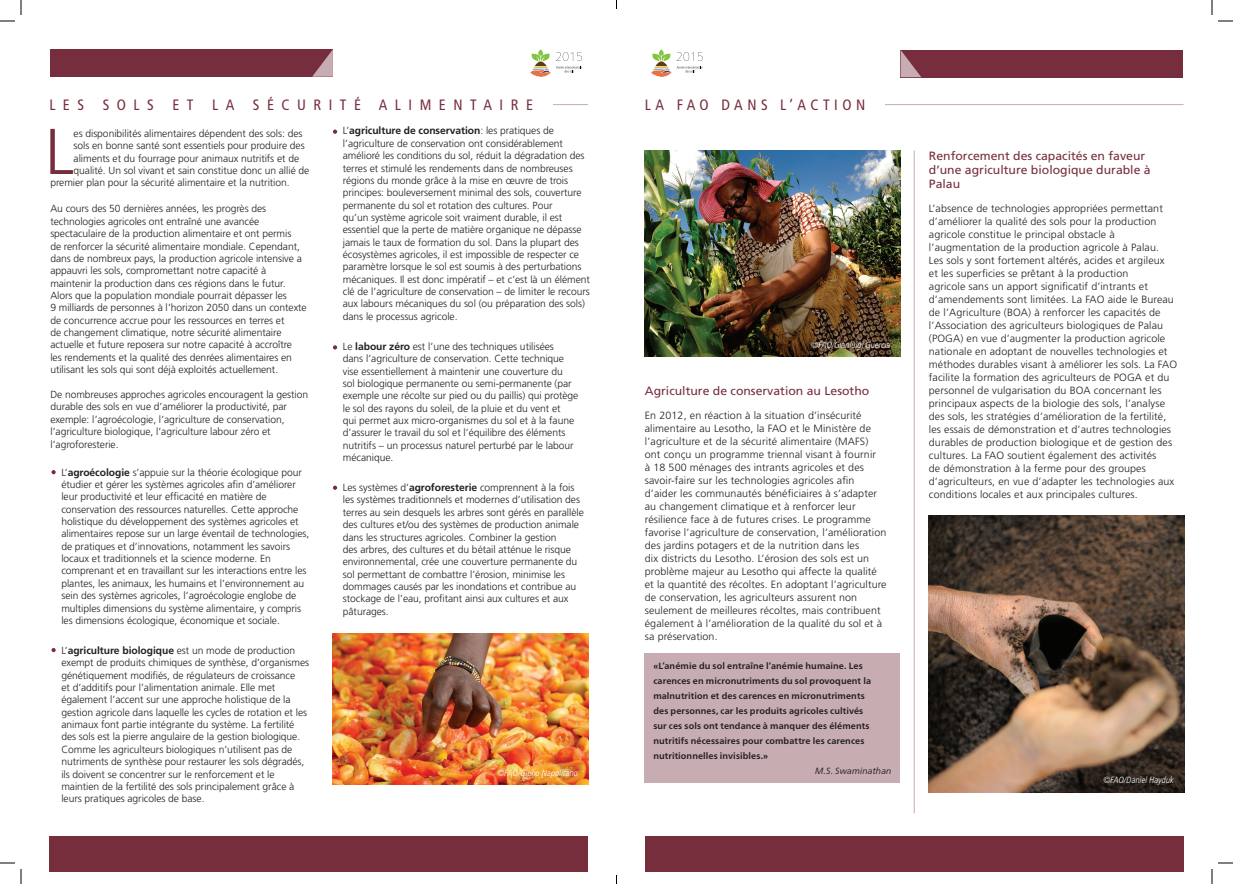
<style>
.page{position:relative;width:1233px;height:884px;background:#fff}
.page>*{position:absolute;margin:0;border:0;box-sizing:border-box;transform-origin:0 0}
.t1{font:300 64.7px "Frutiger LT Pro";color:#762e3d}
.t2{font:condensed 15px "Frutiger LT Pro";letter-spacing:.5em;color:#762e3d}
.t3{font:condensed 15px "Frutiger LT Pro";letter-spacing:.3em;color:#762e3d}
.t4{font:12px/14.4px "Frutiger LT Pro";color:#762e3d}
.t5{font:300 10.5px/13px "Frutiger LT Pro";letter-spacing:.01em;color:#231f20}
.t6{font:300 10.3px/12.4px "Frutiger LT Pro";letter-spacing:-.005em;color:#231f20}
.t7{font:700 9px/15px "Frutiger Neue LTCYR";letter-spacing:.01em;color:#231f20}
.t8{font:italic 300 condensed 9px "Frutiger LT Pro";color:#fff}
.t9{font:italic 9px "Frutiger Neue LTCYR";letter-spacing:.005em;color:#231f20}
.s1{font-weight:700}
</style>
<div class="page">
<div style="left:645px;top:836px;width:538px;height:35px;background:#762e3d"></div>
<div style="left:49px;top:836px;width:539px;height:35px;background:#762e3d"></div>
<div style="left:900px;top:50px;width:283px;height:27px;background:#762d3d"></div>
<svg style="left:900px;top:50px;width:21px;height:27px"></svg>
<img style="left:645px;top:151px;width:255px;height:205px">
<img style="left:928px;top:515px;width:256px;height:277px">
<div style="left:50px;top:49px;width:283px;height:28px;background:#762d3d"></div>
<svg style="left:312px;top:49px;width:21px;height:28px"></svg>
<hr style="left:914px;top:151px;width:1px;height:662px;background:#c7acb2">
<hr style="left:885px;top:104px;width:298px;height:1px;background:#c7acb2">
<div style="left:645px;top:653px;width:255px;height:130px;background:#c7acb2"></div>
<svg style="left:51px;top:470px;width:5px;height:4px"></svg>
<svg style="left:51px;top:648px;width:5px;height:4px"></svg>
<svg style="left:333px;top:130px;width:4px;height:4px"></svg>
<svg style="left:333px;top:486px;width:4px;height:4px"></svg>
<svg style="left:333px;top:345px;width:4px;height:4px"></svg>
<img style="left:333px;top:633px;width:255px;height:152px">
<hr style="left:553px;top:104px;width:35px;height:1px;background:#c7acb2">
<svg style="left:651px;top:49px;width:52px;height:28px"></svg>
<svg style="left:530px;top:49px;width:52px;height:28px"></svg>
<svg style="left:1218px;top:20px;width:15px;height:2px"></svg>
<svg style="left:1218px;top:862px;width:15px;height:2px"></svg>
<svg style="left:0;top:0;width:22px;height:22px"></svg>
<svg style="left:0;top:862px;width:22px;height:22px"></svg>
<svg style="left:1211px;top:0;width:1px;height:15px"></svg>
<svg style="left:1211px;top:869px;width:1px;height:15px"></svg>
<h2 class="t2" style="left:49px;top:96px;width:485px">LES SOLS ET LA SÉCURITÉ ALIMENTAIRE</h2>
<h1 class="t1" style="left:45px;top:114px;width:30px">L</h1>
<p class="t6" style="left:74px;top:127px;width:230px">es disponibilités alimentaires dépendent des sols: des</p>
<p class="t6" style="left:74px;top:140px;width:233px">sols en bonne santé sont essentiels pour produire des</p>
<p class="t6" style="left:74px;top:152px;width:227px">aliments et du fourrage pour animaux nutritifs et de</p>
<p class="t6" style="left:74px;top:164px;width:237px">qualité. Un sol vivant et sain constitue donc un allié de</p>
<p class="t6" style="left:50px;top:177px;width:241px">premier plan pour la sécurité alimentaire et la nutrition.</p>
<p class="t6" style="left:50px;top:203px;width:258px">Au cours des 50 dernières années, les progrès des technologies agricoles ont entraîné une avancée spectaculaire de la production alimentaire et ont permis<br>de renforcer la sécurité alimentaire mondiale. Cependant, dans de nombreux pays, la production agricole intensive a appauvri les sols, compromettant notre capacité à maintenir la production dans ces régions dans le futur.<br>Alors que la population mondiale pourrait dépasser les<br>9 milliards de personnes à l’horizon 2050 dans un contexte de concurrence accrue pour les ressources en terres et<br>de changement climatique, notre sécurité alimentaire actuelle et future reposera sur notre capacité à accroître<br>les rendements et la qualité des denrées alimentaires en utilisant les sols qui sont déjà exploités actuellement.</p>
<p class="t6" style="left:50px;top:388px;width:259px">De nombreuses approches agricoles encouragent la gestion durable des sols en vue d’améliorer la productivité, par exemple: l’agroécologie, l’agriculture de conservation, l’agriculture biologique, l’agriculture labour zéro et l’agroforesterie.</p>
<p class="t6" style="left:61px;top:466px;width:249px">L’<span class="s1">agroécologie</span> s’appuie sur la théorie écologique pour étudier et gérer les systèmes agricoles afin d’améliorer leur productivité et leur efficacité en matière de conservation des ressources naturelles. Cette approche holistique du développement des systèmes agricoles et alimentaires repose sur un large éventail de technologies, de pratiques et d’innovations, notamment les savoirs locaux et traditionnels et la science moderne. En comprenant et en travaillant sur les interactions entre les plantes, les animaux, les humains et l’environnement au sein des systèmes agricoles, l’agroécologie englobe de multiples dimensions du système alimentaire, y compris les dimensions écologique, économique et sociale.</p>
<p class="t6" style="left:61px;top:644px;width:249px">L’<span class="s1">agriculture biologique</span> est un mode de production exempt de produits chimiques de synthèse, d’organismes génétiquement modifiés, de régulateurs de croissance<br>et d’additifs pour l’alimentation animale. Elle met également l’accent sur une approche holistique de la gestion agricole dans laquelle les cycles de rotation et les animaux font partie intégrante du système. La fertilité des sols est la pierre angulaire de la gestion biologique.<br>Comme les agriculteurs biologiques n’utilisent pas de nutriments de synthèse pour restaurer les sols dégradés, ils doivent se concentrer sur le renforcement et le maintien de la fertilité des sols principalement grâce à leurs pratiques agricoles de base.</p>
<p class="t6" style="left:343px;top:125px;width:248px">L’<span class="s1">agriculture de conservation</span>: les pratiques de l’agriculture de conservation ont considérablement amélioré les conditions du sol, réduit la dégradation des terres et stimulé les rendements dans de nombreuses régions du monde grâce à la mise en œuvre de trois principes: bouleversement minimal des sols, couverture permanente du sol et rotation des cultures. Pour<br>qu’un système agricole soit vraiment durable, il est essentiel que la perte de matière organique ne dépasse jamais le taux de formation du sol. Dans la plupart des écosystèmes agricoles, il est impossible de respecter ce paramètre lorsque le sol est soumis à des perturbations mécaniques. Il est donc impératif – et c’est là un élément clé de l’agriculture de conservation – de limiter le recours aux labours mécaniques du sol (ou préparation des sols) dans le processus agricole.</p>
<p class="t6" style="left:343px;top:340px;width:237px">Le <span class="s1">labour zéro</span> est l’une des techniques utilisées<br>dans l’agriculture de conservation. Cette technique vise essentiellement à maintenir une couverture du<br>sol biologique permanente ou semi-permanente (par exemple une récolte sur pied ou du paillis) qui protège le sol des rayons du soleil, de la pluie et du vent et<br>qui permet aux micro-organismes du sol et à la faune d’assurer le travail du sol et l’équilibre des éléments nutritifs – un processus naturel perturbé par le labour mécanique.</p>
<p class="t6" style="left:343px;top:481px;width:242px">Les systèmes d’<span class="s1">agroforesterie</span> comprennent à la fois les systèmes traditionnels et modernes d’utilisation des terres au sein desquels les arbres sont gérés en parallèle des cultures et/ou des systèmes de production animale dans les structures agricoles. Combiner la gestion<br>des arbres, des cultures et du bétail atténue le risque environnemental, crée une couverture permanente du sol permettant de combattre l’érosion, minimise les dommages causés par les inondations et contribue au stockage de l’eau, profitant ainsi aux cultures et aux pâturages.</p>
<p class="t8" style="left:497px;top:768px;width:82px">©FAO/Giulio Napolitano</p>
<h2 class="t2" style="left:645px;top:96px;width:54px">LA FAO</h2>
<h2 class="t3" style="left:721px;top:96px;width:145px">DANS L’ACTION</h2>
<p class="t8" style="left:811px;top:339px;width:81px">©FAO/Gianluigi Guercia</p>
<p class="t4" style="left:645px;top:384px;width:226px">Agriculture de conservation au Lesotho</p>
<p class="t5" style="left:645px;top:409px;width:243px">En 2012, en réaction à la situation d’insécurité alimentaire au Lesotho, la FAO et le Ministère de l’agriculture et de la sécurité alimentaire (MAFS) ont conçu un programme triennal visant à fournir<br>à 18 500 ménages des intrants agricoles et des savoir-faire sur les technologies agricoles afin d’aider les communautés bénéficiaires à s’adapter au changement climatique et à renforcer leur résilience face à de futures crises. Le programme favorise l’agriculture de conservation, l’amélioration des jardins potagers et de la nutrition dans les<br>dix districts du Lesotho. L’érosion des sols est un problème majeur au Lesotho qui affecte la qualité et la quantité des récoltes. En adoptant l’agriculture de conservation, les agriculteurs assurent non seulement de meilleures récoltes, mais contribuent également à l’amélioration de la qualité du sol et à sa préservation.</p>
<p class="t7" style="left:653px;top:658px;width:219px">«L’anémie du sol entraîne l’anémie humaine. Les carences en micronutriments du sol provoquent la malnutrition et des carences en micronutriments des personnes, car les produits agricoles cultivés sur ces sols ont tendance à manquer des éléments nutritifs nécessaires pour combattre les carences nutritionnelles invisibles.»</p>
<p class="t9" style="left:815px;top:765px;width:78px">M.S. Swaminathan</p>
<p class="t4" style="left:929px;top:148px;width:223px">Renforcement des capacités en faveur d’une agriculture biologique durable à<br>Palau</p>
<p class="t5" style="left:929px;top:202px;width:250px">L’absence de technologies appropriées permettant d’améliorer la qualité des sols pour la production agricole constitue le principal obstacle à l’augmentation de la production agricole à Palau.<br>Les sols y sont fortement altérés, acides et argileux<br>et les superficies se prêtant à la production<br>agricole sans un apport significatif d’intrants et d’amendements sont limitées. La FAO aide le Bureau de l’Agriculture (BOA) à renforcer les capacités de l’Association des agriculteurs biologiques de Palau (POGA) en vue d’augmenter la production agricole nationale en adoptant de nouvelles technologies et méthodes durables visant à améliorer les sols. La FAO facilite la formation des agriculteurs de POGA et du personnel de vulgarisation du BOA concernant les principaux aspects de la biologie des sols, l’analyse des sols, les stratégies d’amélioration de la fertilité, les essais de démonstration et d’autres technologies durables de production biologique et de gestion des cultures. La FAO soutient également des activités<br>de démonstration à la ferme pour des groupes d’agriculteurs, en vue d’adapter les technologies aux conditions locales et aux principales cultures.</p>
<p class="t8" style="left:1103px;top:775px;width:72px">©FAO/Daniel Hayduk</p>
</div>
